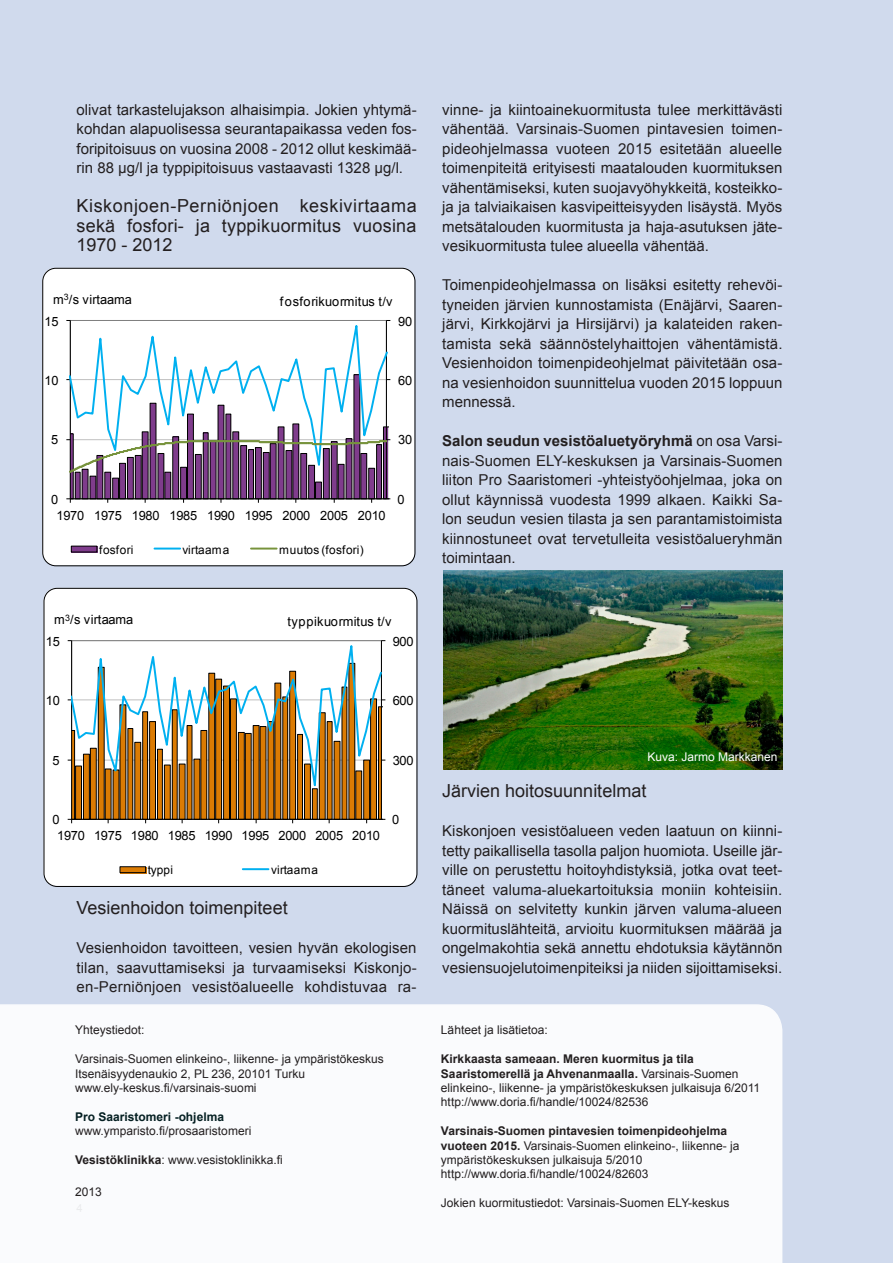
<style>
.page{position:relative;width:893px;height:1263px;background:#d0daed}
.page>*{position:absolute;margin:0;border:0;box-sizing:border-box;transform-origin:0 0}
.Leipis_eka_kpl{font:18px/19.5px "Arial";color:#231f20;text-align:justify}
.Leipis_eka_kpl-2{font:15px/19.5px "Arial";color:#231f20;text-align:justify}
.t1{font:12.9px "Arial";letter-spacing:-.02em;color:#000}
.t2{font:12.9px "Arial";letter-spacing:.03em;color:#000}
.t3{font:12.9px "Arial";letter-spacing:.01em;color:#000}
.t4{font:12.75px "Arial";letter-spacing:-.02em;color:#000}
.t5{font:12.75px "Arial";letter-spacing:.03em;color:#000}
.t6{font:12.75px "Arial";letter-spacing:.01em;color:#000}
.Ohje_perusteksti{font:12px/14.4px "Arial";color:#231f20}
.Ohje_perusteksti-2{font:700 12px "Arial";color:#041f22}
.Kuvateksti_taulukko{font:12px "Arial";color:#fff}
.t7{font:11.85px "Arial";letter-spacing:.025em;color:#000}
.s1{font-weight:700}
</style>
<div class="page">
<svg style="left:42px;top:268px;width:373px;height:299px;background:#dbdae3"></svg>
<svg style="left:43px;top:588px;width:375px;height:299px;background:#dcd0bf"></svg>
<div style="left:0;top:1004px;width:783px;height:259px;background:#fafbfd"></div>
<img style="left:444px;top:570px;width:338px;height:200px">
<p class="Leipis_eka_kpl-2" style="left:77px;top:100px;width:342px">olivat tarkastelujakson alhaisimpia. Jokien yhtymä&shy;kohdan alapuolisessa seurantapaikassa veden fos&shy;foripitoisuus on vuosina 2008 - 2012 ollut keskimää&shy;rin 88 μg/l ja typpipitoisuus vastaavasti 1328 μg/l.</p>
<p class="Leipis_eka_kpl" style="left:77px;top:196px;width:342px">Kiskonjoen-Perniönjoen keskivirtaama sekä fosfori- ja typpikuormitus vuosina 1970 - 2012</p>
<p class="t6" style="left:53px;top:291px;width:80px">m<sup>3</sup>/s virtaama</p>
<p class="t5" style="left:280px;top:293px;width:114px">fosforikuormitus t/v</p>
<p class="t4" style="left:45px;top:313px;width:16px">15</p>
<p class="t4" style="left:45px;top:372px;width:16px">10</p>
<p class="t4" style="left:398px;top:313px;width:16px">90</p>
<p class="t4" style="left:398px;top:372px;width:16px">60</p>
<p class="t4" style="left:51px;top:431px;width:9px">5</p>
<p class="t4" style="left:398px;top:431px;width:16px">30</p>
<p class="t4" style="left:51px;top:491px;width:9px">0</p>
<p class="t4" style="left:56px;top:507px;width:331px">1970 1975 1980 1985 1990 1995 2000 2005 2010</p>
<p class="t7" style="left:99px;top:542px;width:36px">fosfori</p>
<p class="t7" style="left:182px;top:542px;width:48px">virtaama</p>
<p class="t7" style="left:279px;top:542px;width:86px">muutos (fosfori)</p>
<p class="t4" style="left:398px;top:491px;width:9px">0</p>
<p class="t3" style="left:54px;top:611px;width:81px">m<sup>3</sup>/s virtaama</p>
<p class="t2" style="left:288px;top:613px;width:106px">typpikuormitus t/v</p>
<p class="t1" style="left:46px;top:633px;width:16px">15</p>
<p class="t1" style="left:46px;top:692px;width:16px">10</p>
<p class="t1" style="left:393px;top:633px;width:22px">900</p>
<p class="t1" style="left:393px;top:692px;width:22px">600</p>
<p class="t1" style="left:53px;top:752px;width:9px">5</p>
<p class="t1" style="left:393px;top:752px;width:22px">300</p>
<p class="t1" style="left:53px;top:811px;width:9px">0</p>
<p class="t1" style="left:57px;top:827px;width:324px">1970 1975 1980 1985 1990 1995 2000 2005 2010</p>
<p class="t7" style="left:148px;top:862px;width:27px">typpi</p>
<p class="t7" style="left:271px;top:862px;width:49px">virtaama</p>
<p class="t1" style="left:392px;top:811px;width:9px">0</p>
<p class="Leipis_eka_kpl" style="left:77px;top:898px;width:213px">Vesienhoidon toimenpiteet</p>
<p class="Leipis_eka_kpl-2" style="left:77px;top:938px;width:342px">Vesienhoidon tavoitteen, vesien hyvän ekologisen tilan, saavuttamiseksi ja turvaamiseksi Kiskonjo&shy;en-Perniönjoen vesistöalueelle kohdistuvaa ra-</p>
<p class="Ohje_perusteksti" style="left:75px;top:1023px;width:71px">Yhteystiedot:</p>
<p class="Ohje_perusteksti" style="left:75px;top:1052px;width:310px">Varsinais-Suomen elinkeino-, liikenne- ja ympäristökeskus</p>
<p class="Ohje_perusteksti" style="left:75px;top:1066px;width:231px">Itsenäisyydenaukio 2, PL 236, 20101 Turku</p>
<p class="Ohje_perusteksti" style="left:75px;top:1080px;width:183px">www.ely-keskus.fi/varsinais-suomi</p>
<p class="Ohje_perusteksti-2" style="left:75px;top:1108px;width:150px">Pro Saaristomeri -ohjelma</p>
<p class="Ohje_perusteksti" style="left:75px;top:1124px;width:178px">www.ymparisto.fi/prosaaristomeri</p>
<p class="Ohje_perusteksti" style="left:75px;top:1152px;width:209px"><span class="s1">Vesistöklinikka</span>: www.vesistoklinikka.fi</p>
<p class="Ohje_perusteksti" style="left:75px;top:1185px;width:28px">2013</p>
<p class="Leipis_eka_kpl-2" style="left:442px;top:100px;width:342px">vinne- ja kiintoainekuormitusta tulee merkittävästi vähentää. Varsinais-Suomen pintavesien toimen&shy;pideohjelmassa vuoteen 2015 esitetään alueelle toimenpiteitä erityisesti maatalouden kuormituksen vähentämiseksi, kuten suojavyöhykkeitä, kosteikko&shy;ja ja talviaikaisen kasvipeitteisyyden lisäystä. Myös metsätalouden kuormitusta ja haja-asutuksen jäte&shy;vesikuormitusta tulee alueella vähentää.</p>
<p class="Leipis_eka_kpl-2" style="left:442px;top:275px;width:342px">Toimenpideohjelmassa on lisäksi esitetty rehevöi&shy;tyneiden järvien kunnostamista (Enäjärvi, Saaren&shy;järvi, Kirkkojärvi ja Hirsijärvi) ja kalateiden raken&shy;tamista sekä säännöstelyhaittojen vähentämistä.<br>Vesienhoidon toimenpideohjelmat päivitetään osa&shy;na vesienhoidon suunnittelua vuoden 2015 loppuun mennessä.</p>
<p class="Leipis_eka_kpl-2" style="left:442px;top:431px;width:342px"><span class="s1">Salon seudun vesistöaluetyöryhmä</span> on osa Varsi&shy;nais-Suomen ELY-keskuksen ja Varsinais-Suomen liiton Pro Saaristomeri -yhteistyöohjelmaa, joka on ollut käynnissä vuodesta 1999 alkaen. Kaikki Sa&shy;lon seudun vesien tilasta ja sen parantamistoimista kiinnostuneet ovat tervetulleita vesistöalueryhmän toimintaan.</p>
<p class="Kuvateksti_taulukko" style="left:648px;top:749px;width:132px">Kuva: Jarmo Markkanen</p>
<p class="Leipis_eka_kpl" style="left:442px;top:781px;width:206px">Järvien hoitosuunnitelmat</p>
<p class="Leipis_eka_kpl-2" style="left:442px;top:821px;width:342px">Kiskonjoen vesistöalueen veden laatuun on kiinni&shy;tetty paikallisella tasolla paljon huomiota. Useille jär&shy;ville on perustettu hoitoyhdistyksiä, jotka ovat teet&shy;täneet valuma-aluekartoituksia moniin kohteisiin.<br>Näissä on selvitetty kunkin järven valuma-alueen kuormituslähteitä, arvioitu kuormituksen määrää ja ongelmakohtia sekä annettu ehdotuksia käytännön vesiensuojelutoimenpiteiksi ja niiden sijoittamiseksi.</p>
<p class="Ohje_perusteksti" style="left:441px;top:1023px;width:108px">Lähteet ja lisätietoa:</p>
<p class="Ohje_perusteksti" style="left:441px;top:1052px;width:321px"><span class="s1">Kirkkaasta sameaan. Meren kuormitus ja tila Saaristomerellä ja Ahvenanmaalla.</span> Varsinais-Suomen elinkeino-, liikenne- ja ympäristökeskuksen julkaisuja 6/2011 http://www.doria.fi/handle/10024/82536</p>
<p class="Ohje_perusteksti" style="left:441px;top:1124px;width:300px"><span class="s1">Varsinais-Suomen pintavesien toimenpideohjelma vuoteen 2015.</span> Varsinais-Suomen elinkeino-, liikenne- ja ympäristökeskuksen julkaisuja 5/2010 http://www.doria.fi/handle/10024/82603</p>
<p class="Ohje_perusteksti" style="left:441px;top:1196px;width:290px">Jokien kuormitustiedot: Varsinais-Suomen ELY-keskus</p>
</div>
